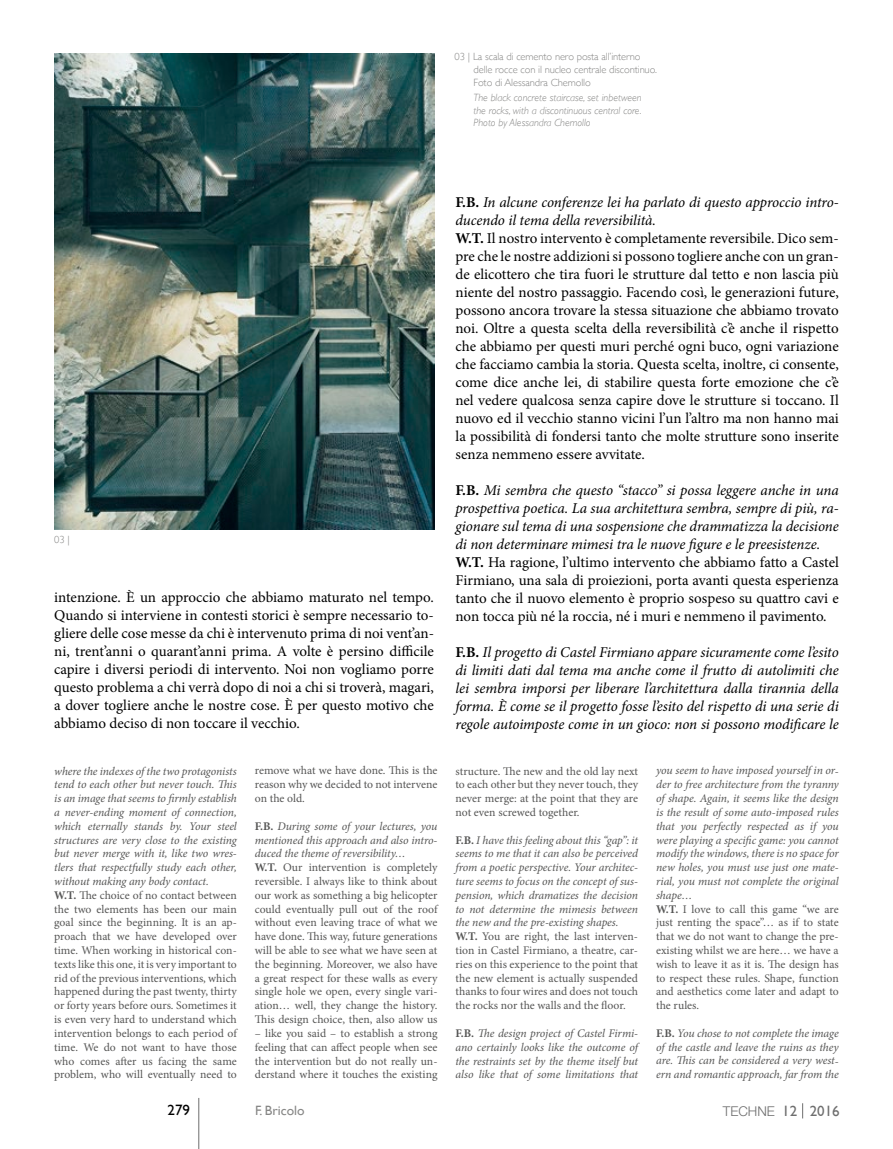
<style>
.page{position:relative;width:893px;height:1149px;background:#fff}
.page>*{position:absolute;margin:0;border:0;box-sizing:border-box;transform-origin:0 0}
.t1{font:15px/18px "Minion Pro";color:#000;text-align:justify}
.t2{font:italic 15px/18px "Minion Pro";letter-spacing:-.01em;color:#000}
.t3{font:15px "Gill Sans";color:#000}
.t4{font:300 13.5px "Helvetica Neue";color:#6e6e6e}
.t5{font:13.5px "Gill Sans";color:#878786}
.t6{font:11.7px/13.8px "Minion Pro";color:#565655;text-align:justify}
.t7{font:italic 11.7px/13.8px "Minion Pro";letter-spacing:-.01em;color:#565655}
.t8{font:300 10.5px/12.8px "Gill Sans";letter-spacing:-.01em;color:#878786}
.t9{font:italic 300 10.5px/12.8px "Gill Sans";color:#878786;text-align:justify}
.s1{font-style:italic}
.s2{font-weight:700}
.s3{font-weight:700;font-style:normal}
.s4{font-style:normal}
.s5{font-family:"Gill Sans";font-weight:400;font-size:15px}
</style>
<div class="page">
<svg style="left:802px;top:1103px;width:1px;height:15px"></svg>
<hr style="left:198px;top:1097px;width:1px;height:51px;background:#6e6e6e">
<img style="left:54px;top:53px;width:381px;height:476px">
<p class="t8" style="left:474px;top:50px;width:185px;text-indent:-19px">03 | La scala di cemento nero posta all’interno delle rocce con il nucleo centrale discontinuo.<br>Foto di Alessandra Chemollo</p>
<p class="t9" style="left:474px;top:91px;width:170px">The black concrete staircase, set inbetween the rocks, with a discontinuous central core.<br>Photo by Alessandra Chemollo</p>
<p class="t8" style="left:54px;top:532px;width:17px">03 |</p>
<p class="t1" style="left:54px;top:588px;width:381px">intenzione. È un approccio che abbiamo maturato nel tempo.<br>Quando si interviene in contesti storici è sempre necessario to&shy;gliere delle cose messe da chi è intervenuto prima di noi vent’an&shy;ni, trent’anni o quarant’anni prima. A volte è persino difficile capire i diversi periodi di intervento. Noi non vogliamo porre questo problema a chi verrà dopo di noi a chi si troverà, magari, a dover togliere anche le nostre cose. È per questo motivo che abbiamo deciso di non toccare il vecchio.</p>
<p class="t6" style="left:54px;top:763px;width:184px;text-align:left"><span class="s1">where the indexes of the two protagonists tend to each other but never touch. This is an image that seems to firmly establish a never-ending moment of connection, which eternally stands by. Your steel structures are very close to the existing but never merge with it, like two wres&shy;tlers that respectfully study each other, without making any body contact.<br></span><span class="s2">W.T.</span> The choice of no contact between the two elements has been our main goal since the beginning. It is an ap&shy;proach that we have developed over time. When working in historical con&shy;texts like this one, it is very important to rid of the previous interventions, which happened during the past twenty, thirty or forty years before ours. Sometimes it is even very hard to understand which intervention belongs to each period of time. We do not want to have those who comes after us facing the same problem, who will eventually need to</p>
<p class="t6" style="left:255px;top:763px;width:184px">remove what we have done. This is the reason why we decided to not intervene on the old.</p>
<p class="t6" style="left:255px;top:818px;width:184px;text-align:left"><span class="s2">F.B.</span> <span class="s1">During some of your lectures, you mentioned this approach and also intro&shy;duced the theme of reversibility…<br></span><span class="s2">W.T.</span> Our intervention is completely reversible. I always like to think about our work as something a big helicopter could eventually pull out of the roof without even leaving trace of what we have done. This way, future generations will be able to see what we have seen at the beginning. Moreover, we also have a great respect for these walls as every single hole we open, every single vari&shy;ation… well, they change the history.<br>This design choice, then, also allow us</p>
<p class="t6" style="left:255px;top:1025px;width:184px">– like you said – to establish a strong feeling that can affect people when see the intervention but do not really un&shy;derstand where it touches the existing</p>
<p class="t1" style="left:455px;top:193px;width:385px;text-align:left"><span class="s2">F.B.</span> <span class="s1">In alcune conferenze lei ha parlato di questo approccio intro&shy;ducendo il tema della reversibilità.<br></span><span class="s2">W.T.</span> Il nostro intervento è completamente reversibile. Dico sem&shy;pre che le nostre addizioni si possono togliere anche con un gran&shy;de elicottero che tira fuori le strutture dal tetto e non lascia più niente del nostro passaggio. Facendo così, le generazioni future, possono ancora trovare la stessa situazione che abbiamo trovato noi. Oltre a questa scelta della reversibilità c’è anche il rispetto che abbiamo per questi muri perché ogni buco, ogni variazione che facciamo cambia la storia. Questa scelta, inoltre, ci consente, come dice anche lei, di stabilire questa forte emozione che c’è nel vedere qualcosa senza capire dove le strutture si toccano. Il nuovo ed il vecchio stanno vicini l’un l’altro ma non hanno mai la possibilità di fondersi tanto che molte strutture sono inserite senza nemmeno essere avvitate.</p>
<p class="t2" style="left:455px;top:481px;width:385px"><span class="s3">F.B.</span> Mi sembra che questo “stacco” si possa leggere anche in una prospettiva poetica. La sua architettura sembra, sempre di più, ra&shy;gionare sul tema di una sospensione che drammatizza la decisione di non determinare mimesi tra le nuove figure e le preesistenze.<br><span class="s3">W.T.</span> <span class="s4">Ha ragione, l’ultimo intervento che abbiamo fatto a Castel Firmiano, una sala di proiezioni, porta avanti questa esperienza tanto che il nuovo elemento è proprio sospeso su quattro cavi e non tocca più né la roccia, né i muri e nemmeno il pavimento.</span></p>
<p class="t2" style="left:455px;top:643px;width:385px;text-align:justify"><span class="s3">F.B.</span> Il progetto di Castel Firmiano appare sicuramente come l’esito di limiti dati dal tema ma anche come il frutto di autolimiti che lei sembra imporsi per liberare l’architettura dalla tirannia della forma. È come se il progetto fosse l’esito del rispetto di una serie di regole autoimposte come in un gioco: non si possono modificare le</p>
<p class="t6" style="left:455px;top:763px;width:184px">structure. The new and the old lay next to each other but they never touch, they never merge: at the point that they are not even screwed together.</p>
<p class="t7" style="left:455px;top:832px;width:184px"><span class="s3">F.B.</span> I have this feeling about this “gap”: it seems to me that it can also be perceived from a poetic perspective. Your architec&shy;ture seems to focus on the concept of sus&shy;pension, which dramatizes the decision to not determine the mimesis between the new and the pre-existing shapes.<br><span class="s3">W.T.</span> <span class="s4">You are right, the last interven&shy;tion in Castel Firmiano, a theatre, car&shy;ries on this experience to the point that the new element is actually suspended thanks to four wires and does not touch the rocks nor the walls and the floor.</span></p>
<p class="t7" style="left:455px;top:1025px;width:184px;text-align:justify"><span class="s3">F.B.</span> The design project of Castel Firmi&shy;ano certainly looks like the outcome of the restraints set by the theme itself but also like that of some limitations that</p>
<p class="t7" style="left:656px;top:763px;width:184px">you seem to have imposed yourself in or&shy;der to free architecture from the tyranny of shape. Again, it seems like the design is the result of some auto-imposed rules that you perfectly respected as if you were playing a specific game: you cannot modify the windows, there is no space for new holes, you must use just one mate&shy;rial, you must not complete the original shape…<br><span class="s3">W.T.</span> <span class="s4">I love to call this game “we are just renting the space”… as if to state that we do not want to change the pre&shy;existing whilst we are here… we have a wish to leave it as it is. The design has to respect these rules. Shape, function and aesthetics come later and adapt to the rules.</span></p>
<p class="t7" style="left:656px;top:1025px;width:184px;text-align:justify"><span class="s3">F.B.</span> You chose to not complete the image of the castle and leave the ruins as they are. This can be considered a very west&shy;ern and romantic approach, far from the</p>
<p class="t3" style="left:168px;top:1100px;width:24px">279</p>
<p class="t5" style="left:255px;top:1102px;width:51px">F. Bricolo</p>
<p class="t4" style="left:723px;top:1102px;width:118px">TECHNE <span class="s5">12 2016</span></p>
</div>
